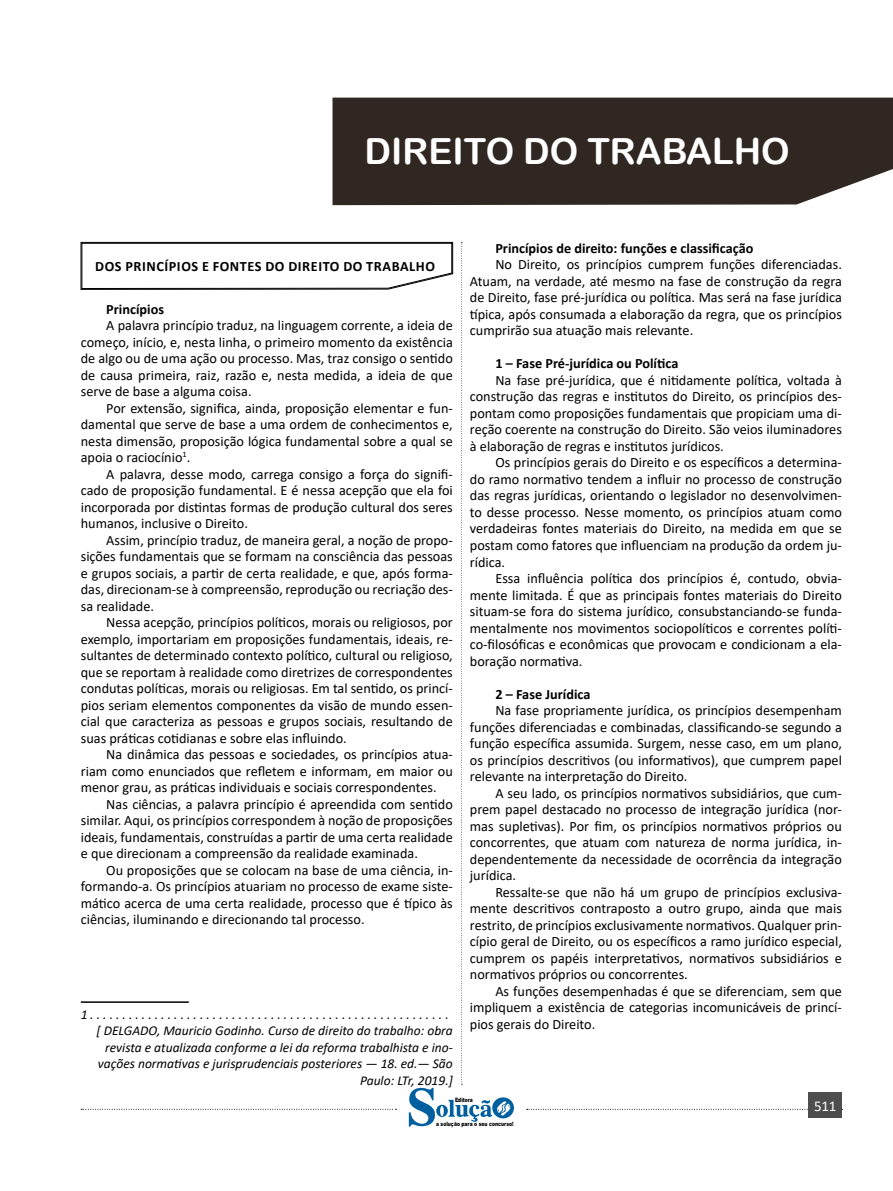
<style>
.page{position:relative;width:893px;height:1191px;background:#fff}
.page>*{position:absolute;margin:0;border:0;box-sizing:border-box;transform-origin:0 0}
.t1{font:36px "Arial Rounded MT Bold";color:#fff}
.t2{font:15px "Calibri";color:#fff}
.TEXTO_BASE{font:14.25px/16.5px "Calibri";color:#000;text-align:justify}
.TITULO_DE_ASSUNTO__CORPO{font:700 14.25px "Calibri";color:#000}
.CAIXINHAS{font:700 14.25px "Calibri";letter-spacing:.04em;color:#000}
.FONT_REF{font:italic 13.5px/16.5px "Calibri";color:#000;text-align:right}
.t3{font:900 6px "Arial";color:#000;scale:.76 1}
</style>
<div class="page">
<div style="left:332px;top:98px;width:561px;height:107px;background:#302722"></div>
<svg style="left:527px;top:1109px;width:316px;height:1px"></svg>
<div style="left:809px;top:1092px;width:33px;height:26px;background:#4d4d4d"></div>
<svg style="left:81px;top:242px;width:433px;height:885px"></svg>
<hr style="left:81px;top:1001px;width:108px;height:2px;background:#000">
<h1 class="t1" style="left:365px;top:130px;width:427px">DIREITO DO TRABALHO</h1>
<p class="CAIXINHAS" style="left:95px;top:256px;width:341px">DOS PRINCÍPIOS E FONTES DO DIREITO DO TRABALHO</p>
<p class="TITULO_DE_ASSUNTO__CORPO" style="left:106px;top:299px;width:59px">Princípios</p>
<p class="TEXTO_BASE" style="left:81px;top:317px;width:374px;text-indent:26px">A palavra princípio traduz, na linguagem corrente, a ideia de começo, início, e, nesta linha, o primeiro momento da existência de algo ou de uma ação ou processo. Mas, traz consigo o sentido de causa primeira, raiz, razão e, nesta medida, a ideia de que serve de base a alguma coisa.</p>
<p class="TEXTO_BASE" style="left:81px;top:399px;width:374px;text-indent:26px">Por extensão, significa, ainda, proposição elementar e fun&shy;damental que serve de base a uma ordem de conhecimentos e, nesta dimensão, proposição lógica fundamental sobre a qual se apoia o raciocínio<sup>1</sup>.</p>
<p class="TEXTO_BASE" style="left:81px;top:465px;width:374px;text-indent:26px">A palavra, desse modo, carrega consigo a força do signifi&shy;cado de proposição fundamental. E é nessa acepção que ela foi incorporada por distintas formas de produção cultural dos seres humanos, inclusive o Direito.</p>
<p class="TEXTO_BASE" style="left:81px;top:531px;width:374px;text-indent:26px">Assim, princípio traduz, de maneira geral, a noção de propo&shy;sições fundamentais que se formam na consciência das pessoas e grupos sociais, a partir de certa realidade, e que, após forma&shy;das, direcionam-se à compreensão, reprodução ou recriação des&shy;sa realidade.</p>
<p class="TEXTO_BASE" style="left:81px;top:614px;width:374px;text-indent:26px">Nessa acepção, princípios políticos, morais ou religiosos, por exemplo, importariam em proposições fundamentais, ideais, re&shy;sultantes de determinado contexto político, cultural ou religioso, que se reportam à realidade como diretrizes de correspondentes condutas políticas, morais ou religiosas. Em tal sentido, os princí&shy;pios seriam elementos componentes da visão de mundo essen&shy;cial que caracteriza as pessoas e grupos sociais, resultando de suas práticas cotidianas e sobre elas influindo.</p>
<p class="TEXTO_BASE" style="left:81px;top:746px;width:374px;text-indent:26px">Na dinâmica das pessoas e sociedades, os princípios atua&shy;riam como enunciados que refletem e informam, em maior ou menor grau, as práticas individuais e sociais correspondentes.</p>
<p class="TEXTO_BASE" style="left:81px;top:795px;width:374px;text-indent:26px">Nas ciências, a palavra princípio é apreendida com sentido similar. Aqui, os princípios correspondem à noção de proposições ideais, fundamentais, construídas a partir de uma certa realidade e que direcionam a compreensão da realidade examinada.</p>
<p class="TEXTO_BASE" style="left:81px;top:861px;width:374px;text-indent:26px">Ou proposições que se colocam na base de uma ciência, in&shy;formando-a. Os princípios atuariam no processo de exame siste&shy;mático acerca de uma certa realidade, processo que é típico às ciências, iluminando e direcionando tal processo.</p>
<p class="FONT_REF" style="left:81px;top:1005px;width:14px">1........................................................</p>
<p class="FONT_REF" style="left:97px;top:1021px;width:358px">[ DELGADO, Mauricio Godinho. Curso de direito do trabalho: obra revista e atualizada conforme a lei da reforma trabalhista e ino&shy;vações normativas e jurisprudenciais posteriores — 18. ed.— São Paulo: LTr, 2019.]</p>
<p class="TITULO_DE_ASSUNTO__CORPO" style="left:495px;top:238px;width:259px">Princípios de direito: funções e classificação</p>
<p class="TEXTO_BASE" style="left:470px;top:256px;width:374px;text-indent:26px">No Direito, os princípios cumprem funções diferenciadas.<br>Atuam, na verdade, até mesmo na fase de construção da regra de Direito, fase pré-jurídica ou política. Mas será na fase jurídica típica, após consumada a elaboração da regra, que os princípios cumprirão sua atuação mais relevante.</p>
<p class="TITULO_DE_ASSUNTO__CORPO" style="left:495px;top:353px;width:184px">1 – Fase Pré-jurídica ou Política</p>
<p class="TEXTO_BASE" style="left:470px;top:371px;width:374px;text-indent:26px">Na fase pré-jurídica, que é nitidamente política, voltada à construção das regras e institutos do Direito, os princípios des&shy;pontam como proposições fundamentais que propiciam uma di&shy;reção coerente na construção do Direito. São veios iluminadores à elaboração de regras e institutos jurídicos.</p>
<p class="TEXTO_BASE" style="left:470px;top:454px;width:374px;text-indent:26px">Os princípios gerais do Direito e os específicos a determina&shy;do ramo normativo tendem a influir no processo de construção das regras jurídicas, orientando o legislador no desenvolvimen&shy;to desse processo. Nesse momento, os princípios atuam como verdadeiras fontes materiais do Direito, na medida em que se postam como fatores que influenciam na produção da ordem ju&shy;rídica.</p>
<p class="TEXTO_BASE" style="left:470px;top:569px;width:374px;text-indent:26px">Essa influência política dos princípios é, contudo, obvia&shy;mente limitada. É que as principais fontes materiais do Direito situam-se fora do sistema jurídico, consubstanciando-se funda&shy;mentalmente nos movimentos sociopolíticos e correntes políti&shy;co-filosóficas e econômicas que provocam e condicionam a ela&shy;boração normativa.</p>
<p class="TITULO_DE_ASSUNTO__CORPO" style="left:495px;top:683px;width:97px">2 – Fase Jurídica</p>
<p class="TEXTO_BASE" style="left:470px;top:701px;width:374px;text-indent:26px">Na fase propriamente jurídica, os princípios desempenham funções diferenciadas e combinadas, classificando-se segundo a função específica assumida. Surgem, nesse caso, em um plano, os princípios descritivos (ou informativos), que cumprem papel relevante na interpretação do Direito.</p>
<p class="TEXTO_BASE" style="left:470px;top:784px;width:374px;text-indent:26px">A seu lado, os princípios normativos subsidiários, que cum&shy;prem papel destacado no processo de integração jurídica (nor&shy;mas supletivas). Por fim, os princípios normativos próprios ou concorrentes, que atuam com natureza de norma jurídica, in&shy;dependentemente da necessidade de ocorrência da integração jurídica.</p>
<p class="TEXTO_BASE" style="left:470px;top:883px;width:374px;text-indent:26px">Ressalte-se que não há um grupo de princípios exclusiva&shy;mente descritivos contraposto a outro grupo, ainda que mais restrito, de princípios exclusivamente normativos. Qualquer prin&shy;cípio geral de Direito, ou os específicos a ramo jurídico especial, cumprem os papéis interpretativos, normativos subsidiários e normativos próprios ou concorrentes.</p>
<p class="TEXTO_BASE" style="left:470px;top:982px;width:374px;text-indent:26px">As funções desempenhadas é que se diferenciam, sem que impliquem a existência de categorias incomunicáveis de princí&shy;pios gerais do Direito.</p>
<p class="t3" style="left:455px;top:1095px;width:25px">Editora</p>
<p class="t3" style="left:436px;top:1119px;width:103px">a solução para o seu concurso!</p>
<p class="t2" style="left:814px;top:1095px;width:24px">511</p>
</div>
